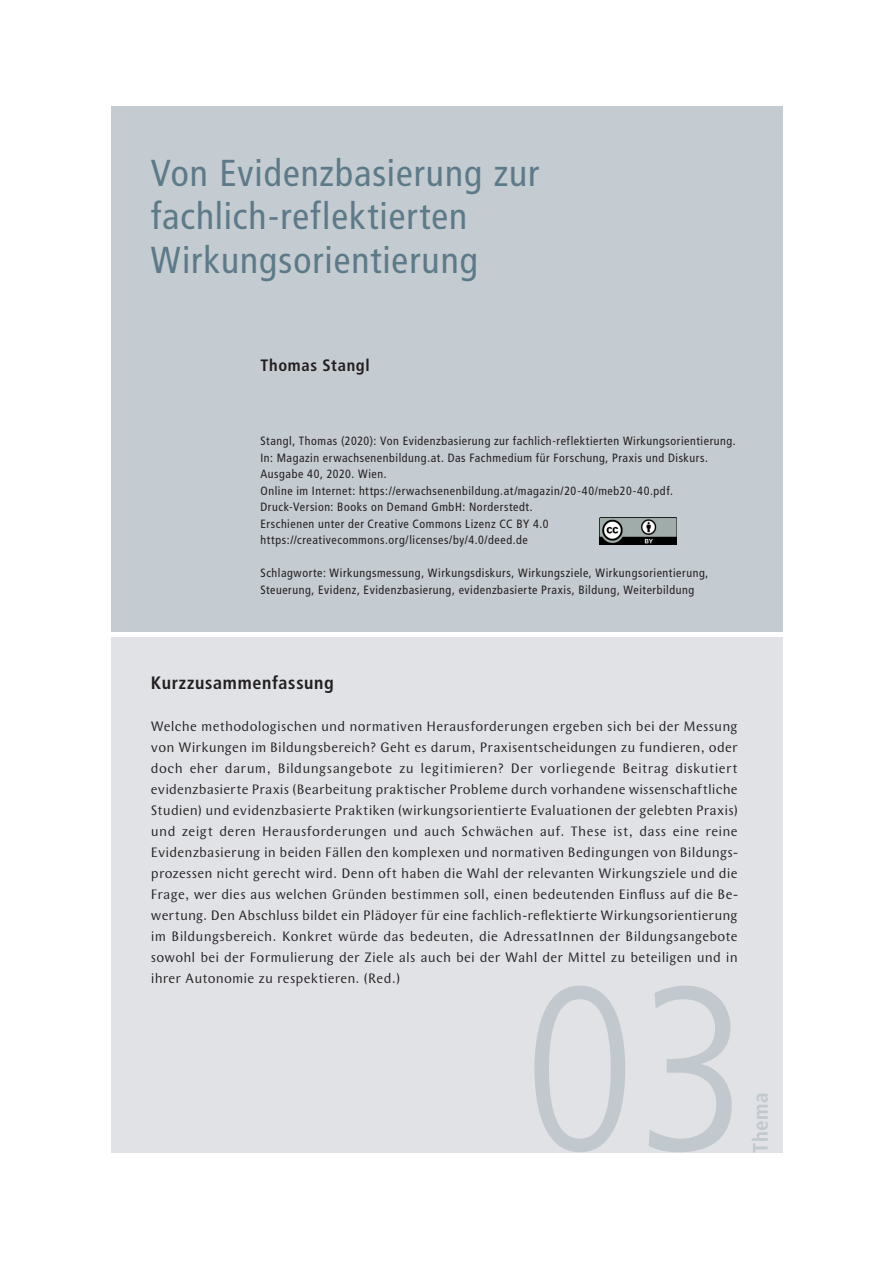
<style>
.page{position:relative;width:893px;height:1263px;background:#fff}
.page>*{position:absolute;margin:0;border:0;box-sizing:border-box;transform-origin:0 0}
.t1{font:300 condensed 234px "Frutiger LT Std";color:#c1c8ce}
.t2{font:condensed 37.5px/43.5px "Frutiger LT Std";letter-spacing:.025em;color:#5c7a88}
.t3{font:700 condensed 21px "Frutiger LT Std";letter-spacing:.015em;color:#c1c8ce}
.t4{font:700 condensed 18px "Frutiger LT Std";letter-spacing:.04em;color:#231f20}
.t5{font:700 condensed 16.5px "Frutiger LT Std";letter-spacing:.04em;color:#231f20}
.t6{font:14.25px/21px "Wunderlich";letter-spacing:.01em;color:#231f20;text-align:justify}
.t7{font:condensed 12px/16.5px "Frutiger LT Std";letter-spacing:.045em;color:#231f20}
</style>
<div class="page">
<div style="left:111px;top:106px;width:671px;height:525px;background:#c4cbd1"></div>
<div style="left:111px;top:637px;width:671px;height:515px;background:#e0e2e6"></div>
<img style="left:600px;top:517px;width:76px;height:27px">
<h2 class="t2" style="left:151px;top:151px;width:390px">Von Evidenzbasierung zur fachlich-reflektierten<br>Wirkungsorientierung</h2>
<p class="t5" style="left:260px;top:356px;width:111px">Thomas Stangl</p>
<p class="t7" style="left:260px;top:433px;width:477px">Stangl, Thomas (2020): Von Evidenzbasierung zur fachlich-reflektierten Wirkungsorientierung.<br>In: Magazin erwachsenenbildung.at. Das Fachmedium für Forschung, Praxis und Diskurs.<br>Ausgabe 40, 2020. Wien.<br>Online im Internet: https://erwachsenenbildung.at/magazin/20-40/meb20-40.pdf.<br>Druck-Version: Books on Demand GmbH: Norderstedt.<br>Erschienen unter der Creative Commons Lizenz CC BY 4.0 https://creativecommons.org/licenses/by/4.0/deed.de</p>
<p class="t7" style="left:260px;top:565px;width:449px">Schlagworte: Wirkungsmessung, Wirkungsdiskurs, Wirkungsziele, Wirkungsorientierung,<br>Steuerung, Evidenz, Evidenzbasierung, evidenzbasierte Praxis, Bildung, Weiterbildung</p>
<p class="t4" style="left:151px;top:672px;width:185px">Kurzzusammenfassung</p>
<p class="t6" style="left:151px;top:716px;width:588px">Welche methodologischen und normativen Herausforderungen ergeben sich bei der Messung von Wirkungen im Bildungsbereich? Geht es darum, Praxisentscheidungen zu fundieren, oder doch eher darum, Bildungsangebote zu legitimieren? Der vorliegende Beitrag diskutiert evidenzbasierte Praxis (Bearbeitung praktischer Probleme durch vorhandene wissenschaftliche Studien) und evidenzbasierte Praktiken (wirkungsorientierte Evaluationen der gelebten Praxis) und zeigt deren Herausforderungen und auch Schwächen auf. These ist, dass eine reine Evidenzbasierung in beiden Fällen den komplexen und normativen Bedingungen von Bildungs&shy;prozessen nicht gerecht wird. Denn oft haben die Wahl der relevanten Wirkungsziele und die Frage, wer dies aus welchen Gründen bestimmen soll, einen bedeutenden Einfluss auf die Be&shy;wertung. Den Abschluss bildet ein Plädoyer für eine fachlich-reflektierte Wirkungsorientierung im Bildungsbereich. Konkret würde das bedeuten, die AdressatInnen der Bildungsangebote sowohl bei der Formulierung der Ziele als auch bei der Wahl der Mittel zu beteiligen und in ihrer Autonomie zu respektieren. (Red.)</p>
<h1 class="t1" style="left:524px;top:937px;width:227px">03</h1>
<h3 class="t3" style="left:748px;top:1152px;width:61px;rotate:-90deg">Thema</h3>
</div>
